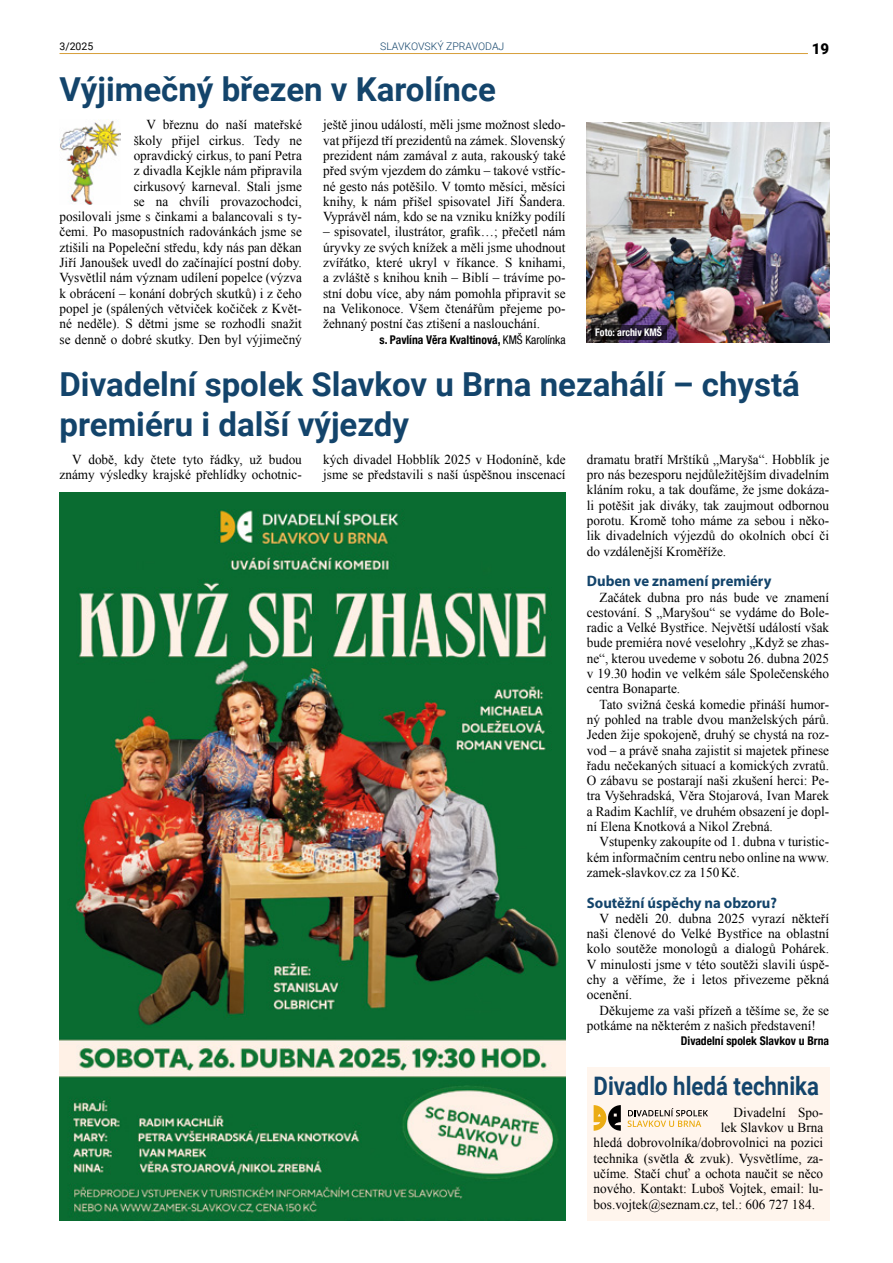
<style>
.page{position:relative;width:893px;height:1263px;background:#fff}
.page>*{position:absolute;margin:0;border:0;box-sizing:border-box;transform-origin:0 0}
.t1{font:700 33px/39.6px "Roboto";color:#13446b}
.t2{font:700 25.5px "Roboto";color:#13446b;scale:.87 1}
.t3{font:700 15.15px "Myriad Pro";color:#13446b}
.t4{font:900 15px "Roboto";color:#000}
.t5{font:13.65px/15.3px "Times New Roman";color:#000;text-align:justify}
.t6{font:700 condensed 12px "Helvetica Neue LT Com";color:#000}
.t7{font:300 10.5px "Roboto";color:#13446b}
.t8{font:700 condensed 10.5px "Helvetica Neue LT Com";color:#fff;scale:.95 1}
.t9{font:10.5px "Roboto";color:#000}
.s1{font-weight:400}
</style>
<div class="page">
<hr style="left:60px;top:53px;width:748px;height:1px;background:#d79f3a">
<div style="left:587px;top:1067px;width:242px;height:153px;background:#fff5ed"></div>
<svg style="left:594px;top:1105px;width:27px;height:26px"></svg>
<svg style="left:628px;top:1108px;width:80px;height:19px"></svg>
<img style="left:60px;top:492px;width:506px;height:728px">
<img style="left:60px;top:119px;width:61px;height:86px">
<img style="left:587px;top:122px;width:242px;height:221px">
<svg style="left:591px;top:325px;width:76px;height:14px"></svg>
<p class="t9" style="left:60px;top:39px;width:35px">3/2025</p>
<p class="t7" style="left:380px;top:39px;width:126px">SLAVKOVSKÝ ZPRAVODAJ</p>
<p class="t4" style="left:812px;top:38px;width:19px">19</p>
<h1 class="t1" style="left:60px;top:69px;width:438px">Výjimečný březen v Karolínce</h1>
<p class="t5" style="left:60px;top:117px;width:244px;text-align:right">V březnu do naší mateřské<br>školy přijel cirkus. Tedy ne<br>opravdický cirkus, to paní Petra<br>z divadla Kejkle nám připravila<br>cirkusový karneval. Stali jsme<br>se na chvíli provazochodci,<br>posilovali jsme s činkami a balancovali s ty&shy;čemi. Po masopustních radovánkách jsme se ztišili na Popeleční středu, kdy nás pan děkan Jiří Janoušek uvedl do začínající postní doby.<br>Vysvětlil nám význam udílení popelce (výzva k obrácení – konání dobrých skutků) i z čeho popel je (spálených větviček kočiček z Květ&shy;né neděle). S dětmi jsme se rozhodli snažit se denně o dobré skutky. Den byl výjimečný</p>
<p class="t5" style="left:323px;top:117px;width:244px">ještě jinou událostí, měli jsme možnost sledo&shy;vat příjezd tří prezidentů na zámek. Slovenský prezident nám zamával z auta, rakouský také před svým vjezdem do zámku – takové vstříc&shy;né gesto nás potěšilo. V tomto měsíci, měsíci knihy, k nám přišel spisovatel Jiří Šandera.<br>Vyprávěl nám, kdo se na vzniku knížky podílí</p>
<p class="t5" style="left:323px;top:224px;width:244px">– spisovatel, ilustrátor, grafik…; přečetl nám úryvky ze svých knížek a měli jsme uhodnout zvířátko, které ukryl v říkance. S knihami, a zvláště s knihou knih – Biblí – trávíme po&shy;stní dobu více, aby nám pomohla připravit se na Velikonoce. Všem čtenářům přejeme po&shy;žehnaný postní čas ztišení a naslouchání.</p>
<p class="t6" style="left:380px;top:332px;width:187px">s. Pavlína Věra Kvaltinová, <span class="s1">KMŠ Karolínka</span></p>
<h1 class="t1" style="left:60px;top:363px;width:742px">Divadelní spolek Slavkov u Brna nezahálí – chystá premiéru i další výjezdy</h1>
<p class="t5" style="left:60px;top:451px;width:244px;text-align:right">V době, kdy čtete tyto řádky, už budou známy výsledky krajské přehlídky ochotnic-</p>
<p class="t5" style="left:323px;top:451px;width:244px">kých divadel Hobblík 2025 v Hodoníně, kde jsme se představili s naší úspěšnou inscenací</p>
<p class="t5" style="left:587px;top:451px;width:244px">dramatu bratří Mrštíků „Maryša“. Hobblík je pro nás bezesporu nejdůležitějším divadelním kláním roku, a tak doufáme, že jsme dokáza&shy;li potěšit jak diváky, tak zaujmout odbornou porotu. Kromě toho máme za sebou i něko&shy;lik divadelních výjezdů do okolních obcí či do vzdálenější Kroměříže.</p>
<p class="t3" style="left:587px;top:571px;width:186px">Duben ve znamení premiéry</p>
<p class="t5" style="left:587px;top:589px;width:244px;text-indent:13px">Začátek dubna pro nás bude ve znamení cestování. S „Maryšou“ se vydáme do Bole&shy;radic a Velké Bystřice. Největší událostí však bude premiéra nové veselohry „Když se zhas&shy;ne“, kterou uvedeme v sobotu 26. dubna 2025 v 19.30 hodin ve velkém sále Společenského centra Bonaparte.</p>
<p class="t5" style="left:587px;top:696px;width:244px;text-indent:13px">Tato svižná česká komedie přináší humor&shy;ný pohled na trable dvou manželských párů.<br>Jeden žije spokojeně, druhý se chystá na roz&shy;vod – a právě snaha zajistit si majetek přinese řadu nečekaných situací a komických zvratů.<br>O zábavu se postarají naši zkušení herci: Pe&shy;tra Vyšehradská, Věra Stojarová, Ivan Marek a Radim Kachlíř, ve druhém obsazení je dopl&shy;ní Elena Knotková a Nikol Zrebná.</p>
<p class="t5" style="left:587px;top:834px;width:244px;text-indent:13px">Vstupenky zakoupíte od 1. dubna v turistic&shy;kém informačním centru nebo online na www. zamek-slavkov.cz za 150Kč.</p>
<p class="t3" style="left:587px;top:892px;width:192px">Soutěžní úspěchy na obzoru?</p>
<p class="t5" style="left:587px;top:910px;width:244px;text-indent:13px">V neděli 20. dubna 2025 vyrazí někteří naši členové do Velké Bystřice na oblastní kolo soutěže monologů a dialogů Pohárek.<br>V minulosti jsme v této soutěži slavili úspě&shy;chy a věříme, že i letos přivezeme pěkná ocenění.</p>
<p class="t5" style="left:587px;top:1002px;width:244px;text-indent:13px">Děkujeme za vaši přízeň a těšíme se, že se potkáme na některém z našich představení!</p>
<p class="t6" style="left:681px;top:1034px;width:150px">Divadelní spolek Slavkov u Brna</p>
<h2 class="t2" style="left:594px;top:1068px;width:261px">Divadlo hledá technika</h2>
<p class="t5" style="left:733px;top:1104px;width:91px">Divadelní Spo-</p>
<p class="t5" style="left:721px;top:1119px;width:104px">lek Slavkov u Brna</p>
<p class="t5" style="left:594px;top:1135px;width:231px">hledá dobrovolníka/dobrovolnici na pozici</p>
<p class="t5" style="left:594px;top:1150px;width:231px">technika (světla &amp; zvuk). Vysvětlíme, za-</p>
<p class="t5" style="left:594px;top:1165px;width:231px">učíme. Stačí chuť a ochota naučit se něco</p>
<p class="t5" style="left:594px;top:1181px;width:231px">nového. Kontakt: Luboš Vojtek, email: lu-</p>
<p class="t5" style="left:594px;top:1196px;width:223px">bos.vojtek@seznam.cz, tel.: 606 727 184.</p>
<p class="t8" style="left:595px;top:326px;width:72px">Foto: archiv KMŠ</p>
</div>
